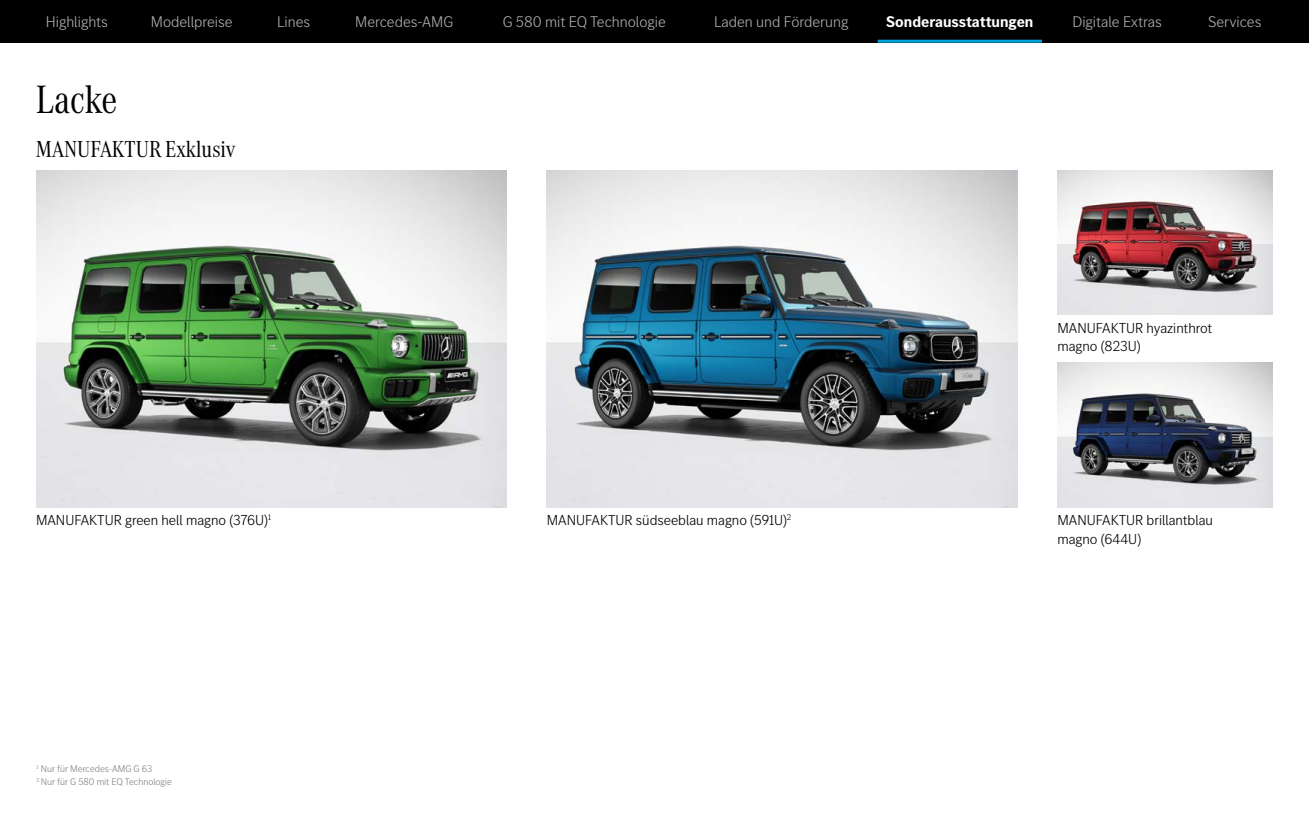
<style>
.page{position:relative;width:1309px;height:821px;background:#fff}
.page>*{position:absolute;margin:0;border:0;box-sizing:border-box;transform-origin:0 0}
.t1{font:41px "MB Corpo A Title Cond";color:#000}
.t2{font:24px "MB Corpo A Title Cond";color:#000}
.t3{font:300 16px "MB Corpo S Title";color:#adafaf}
.t4{font:700 16px "MB Corpo S Title";color:#fff}
.t5{font:300 15px/18px "MB Corpo S Title";color:#000}
.t6{font:300 10px/13px "MB Corpo S Title";color:#808080}
</style>
<div class="page">
<div style="left:0;top:0;width:1309px;height:43px;background:#000"></div>
<hr style="left:878px;top:40px;width:164px;height:3px;background:#00a2d9">
<img style="left:36px;top:170px;width:471px;height:336px">
<img style="left:547px;top:170px;width:471px;height:336px">
<img style="left:1057px;top:170px;width:216px;height:145px">
<img style="left:1057px;top:362px;width:216px;height:144px">
<p class="t3" style="left:46px;top:12px;width:64px">Highlights</p>
<p class="t3" style="left:151px;top:12px;width:83px">Modellpreise</p>
<p class="t3" style="left:277px;top:12px;width:35px">Lines</p>
<p class="t3" style="left:355px;top:12px;width:100px">Mercedes-AMG</p>
<p class="t3" style="left:503px;top:12px;width:165px">G 580 mit EQ Technologie</p>
<p class="t3" style="left:714px;top:12px;width:136px">Laden und Förderung</p>
<p class="t4" style="left:886px;top:11px;width:149px">Sonderausstattungen</p>
<p class="t3" style="left:1072px;top:12px;width:91px">Digitale Extras</p>
<p class="t3" style="left:1208px;top:12px;width:55px">Services</p>
<h1 class="t1" style="left:36px;top:72px;width:83px">Lacke</h1>
<h2 class="t2" style="left:36px;top:133px;width:201px">MANUFAKTUR Exklusiv</h2>
<p class="t5" style="left:36px;top:510px;width:237px">MANUFAKTUR green hell magno (376U)<sup>1</sup></p>
<p class="t5" style="left:547px;top:510px;width:246px">MANUFAKTUR südseeblau magno (591U)<sup>2</sup></p>
<p class="t6" style="left:36px;top:761px;width:137px"><sup>1</sup> Nur für Mercedes-AMG G 63<br><sup>2</sup> Nur für G 580 mit EQ Technologie</p>
<p class="t5" style="left:1057px;top:318px;width:156px">MANUFAKTUR hyazinthrot magno (823U)</p>
<p class="t5" style="left:1057px;top:510px;width:157px">MANUFAKTUR brillantblau magno (644U)</p>
</div>
